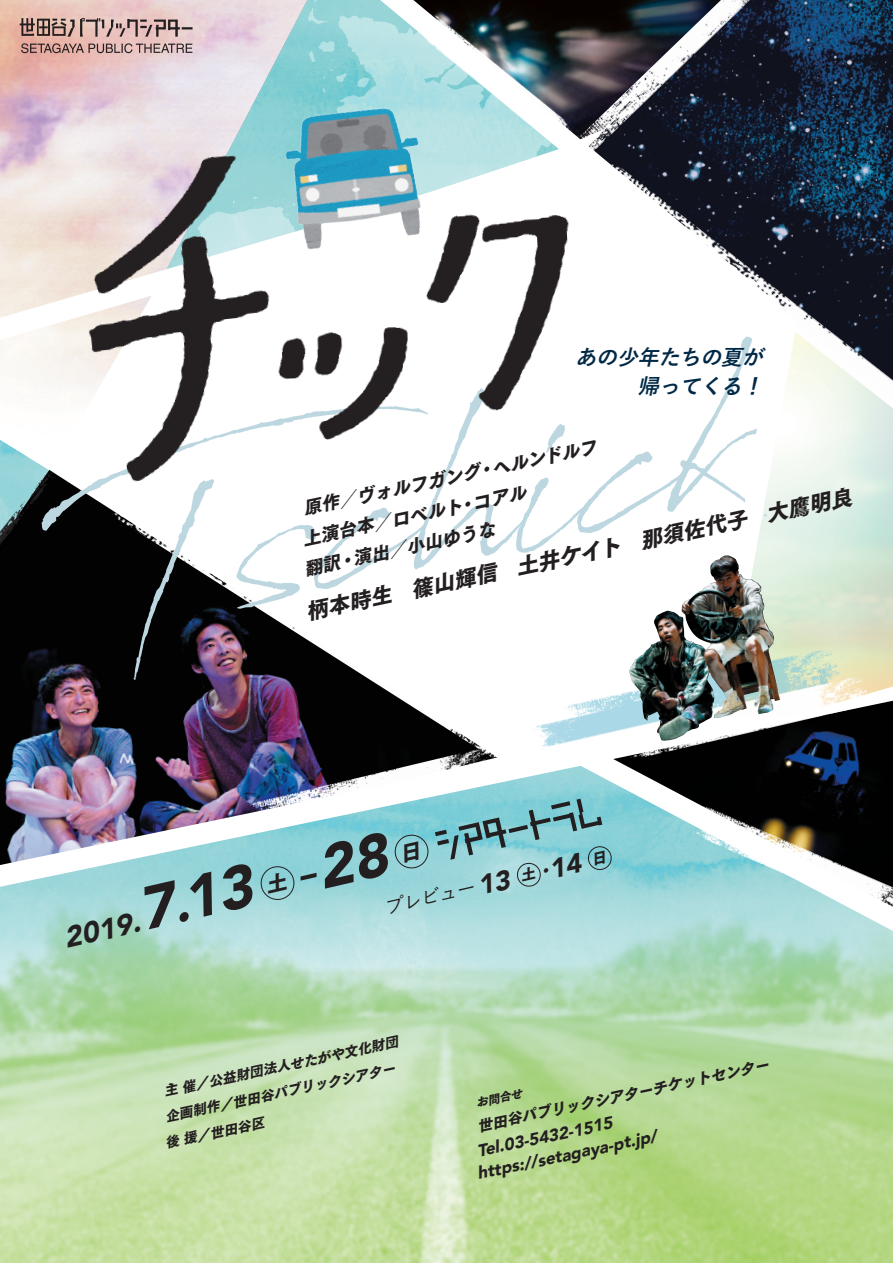
<style>
.page{position:relative;width:893px;height:1263px;background:#fff}
.page>*{position:absolute;margin:0;border:0;box-sizing:border-box;transform-origin:0 0}
.t1{font:italic 900 28.95px "Avenir";color:#231f20}
.t2{font:italic 900 27.15px "Avenir";color:#231f20}
.t3{font:italic 21.75px "Tsuku Go Pro H";color:#231f20}
.t4{font:italic 700 21.3px/28.7px "Yu Go";color:#002946;text-align:right}
.t5{font:italic 19.2px "Koburina Go Std W3";color:#231f20}
.t6{font:italic 18px/29.7px "Tsuku Go Pro H";color:#231f20}
.t7{font:italic 900 16.95px/22px "Avenir";color:#231f20}
.t8{font:italic 14.85px "Tsuku Go Pro H";color:#231f20}
.t9{font:italic 13.8px "Tsuku Go Pro H";color:#231f20}
.t10{font:italic 11.7px "Tsuku Go Pro H";color:#231f20}
.s1{font-family:"Tsuku Go Pro L"}
.s2{font-size:59.55px}
.s3{font-family:"Koburina Go Std W6";font-weight:400;font-size:59.55px}
.s4{font-family:"Koburina Go Std W6";font-weight:400;font-size:42.15px}
.s5{font-family:"Koburina Go Std W3";font-weight:400}
</style>
<div class="page">
<img style="left:160px;top:0;width:173px;height:117px">
<img style="left:0;top:904px;width:893px;height:359px">
<div style="left:0;top:545px;width:42px;height:117px;background:#020202"></div>
<svg style="left:42px;top:472px;width:652px;height:190px"></svg>
<img style="left:0;top:519px;width:56px;height:26px">
<svg style="left:333px;top:0;width:560px;height:472px"></svg>
<svg style="left:536px;top:904px;width:357px;height:62px;background:#aedcd1"></svg>
<img style="left:0;top:662px;width:893px;height:242px">
<img style="left:726px;top:408px;width:167px;height:254px">
<img style="left:597px;top:662px;width:296px;height:111px">
<img style="left:224px;top:733px;width:307px;height:114px">
<img style="left:665px;top:790px;width:228px;height:140px">
<img style="left:575px;top:0;width:187px;height:120px">
<img style="left:536px;top:632px;width:344px;height:122px">
<img style="left:557px;top:120px;width:336px;height:288px">
<img style="left:235px;top:55px;width:245px;height:244px">
<img style="left:505px;top:681px;width:224px;height:77px">
<img style="left:629px;top:556px;width:98px;height:185px">
<img style="left:17px;top:17px;width:177px;height:38px">
<img style="left:0;top:117px;width:304px;height:402px">
<img style="left:260px;top:308px;width:175px;height:186px">
<img style="left:398px;top:188px;width:217px;height:275px">
<svg style="left:259px;top:864px;width:37px;height:38px"></svg>
<svg style="left:393px;top:799px;width:220px;height:89px;background:#84c2c9"></svg>
<svg style="left:466px;top:501px;width:4px;height:6px"></svg>
<h3 class="t4" style="left:575px;top:344px;width:197px">あの少年たちの夏が!</h3>
<h3 class="t4" style="left:637px;top:372px;width:114px">帰ってくる</h3>
<h3 class="t6" style="left:474px;top:458px;width:124px;rotate:-12deg">・ヘルンドルフ</h3>
<h3 class="t6" style="left:463px;top:460px;width:56px;text-indent:-167px;rotate:-12deg">原作<span class="s1">／</span>ヴォルフガング<br>コアル</h3>
<h3 class="t3" style="left:304px;top:600px;width:559px;rotate:-12deg">柄本時生　篠山輝信　土井ケイト　那須佐代子　大鷹明良</h3>
<h3 class="t6" style="left:295px;top:526px;width:196px;rotate:-12deg">上演台本<span class="s1">／</span>ロベルト<br>翻訳・演出<span class="s1">／</span>小山ゆうな</h3>
<h1 class="t1" style="left:59px;top:914px;width:334px;rotate:-13deg">2019.<span class="s2">7</span><span class="s3">.</span><span class="s2">13</span> <span class="s4">-</span><span class="s2">28</span></h1>
<h2 class="t2" style="left:472px;top:863px;width:83px;rotate:-13deg">13 <span class="s5">・</span><sup>土</sup></h2>
<h3 class="t5" style="left:381px;top:893px;width:94px;rotate:-13deg">プレビュー</h3>
<p class="t9" style="left:162px;top:1084px;width:241px;rotate:-12deg">主催／公益財団法人せたがや文化財団</p>
<p class="t9" style="left:164px;top:1109px;width:236px;rotate:-12deg">企画制作／世田谷パブリックシアター</p>
<p class="t9" style="left:164px;top:1135px;width:102px;rotate:-12deg">後援／世田谷区</p>
<p class="t8" style="left:476px;top:1118px;width:299px;rotate:-12deg">世田谷パブリックシアターチケットセンター</p>
<p class="t10" style="left:475px;top:1096px;width:48px;rotate:-12deg">お問合せ</p>
<p class="t7" style="left:470px;top:1141px;width:184px;rotate:-12deg">Tel.03-5432-1515 https://setagaya-pt j p. /</p>
</div>
